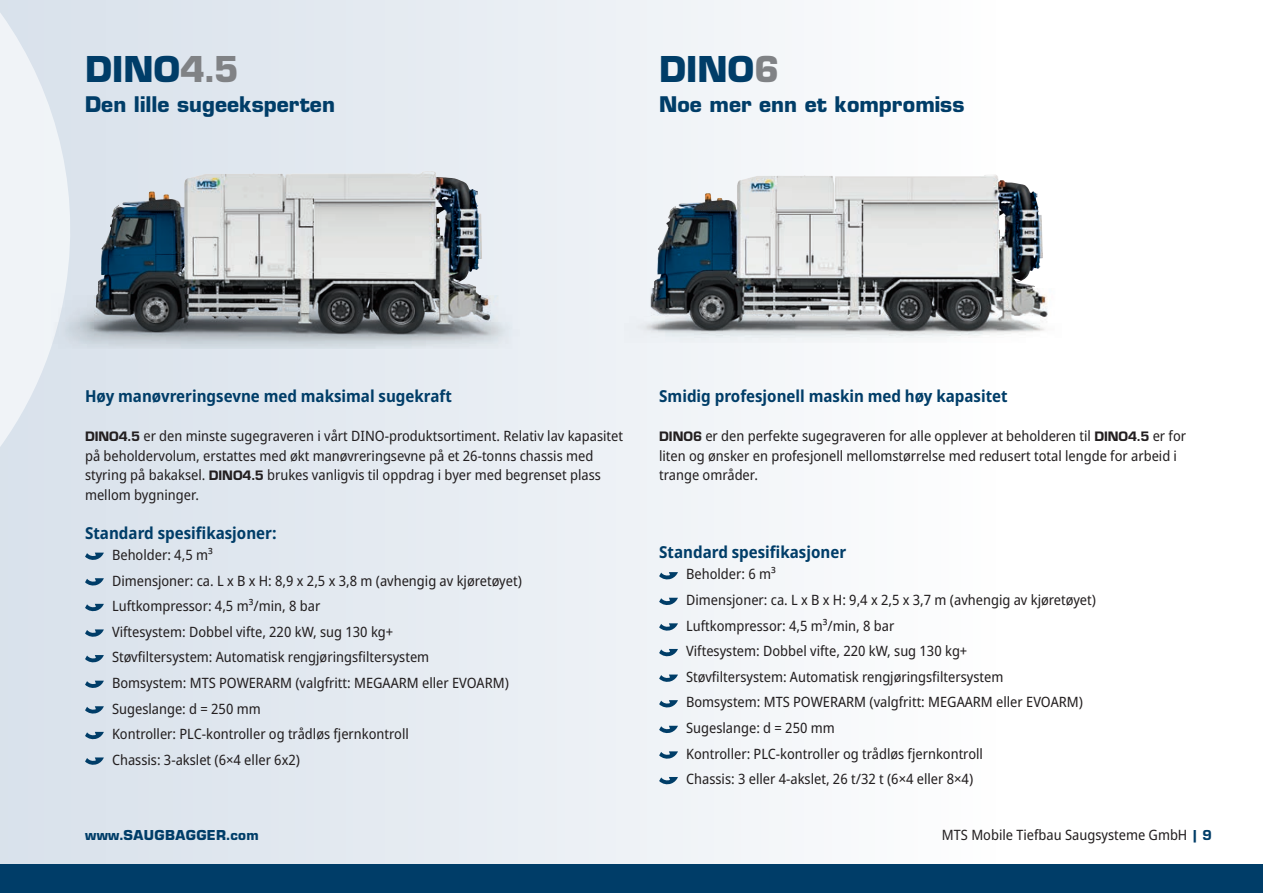
<style>
.page{position:relative;width:1263px;height:893px;background:#fff}
.page>*{position:absolute;margin:0;border:0;box-sizing:border-box;transform-origin:0 0}
.t1{font:900 39px "Eurostile";color:#003d68}
.t2{font:700 21px "Eurostile";color:#003d68}
.Subhead_12{font:700 semi-condensed 16.5px "Noto Sans";color:#003d68}
.t3{font:900 15px "Eurostile";letter-spacing:.03em;color:#003d68}
.Flies_10{font:semi-condensed 14.25px/19.5px "Noto Sans";color:#231f20}
.s1{color:#808285}
.s2{font-family:"Eurostile Hea";font-stretch:normal}
.s3{font-family:"Eurostile Hea";font-stretch:normal;font-size:15px;color:#003d68}
</style>
<div class="page">
<div style="left:0;top:0;width:1000px;height:893px;background:linear-gradient(to right,#d6dfe9,#fcfcfd)"></div>
<hr style="left:0;top:0;width:1px;height:893px;background:#b1c3d7">
<svg style="left:0;top:0;width:72px;height:588px"></svg>
<img style="left:624px;top:289px;width:424px;height:54px">
<img style="left:53px;top:295px;width:479px;height:54px">
<svg style="left:85px;top:553px;width:19px;height:8px"></svg>
<svg style="left:85px;top:578px;width:19px;height:8px"></svg>
<svg style="left:85px;top:604px;width:19px;height:8px"></svg>
<svg style="left:85px;top:629px;width:19px;height:9px"></svg>
<svg style="left:85px;top:655px;width:19px;height:8px"></svg>
<svg style="left:85px;top:681px;width:19px;height:8px"></svg>
<svg style="left:85px;top:706px;width:19px;height:8px"></svg>
<svg style="left:85px;top:732px;width:19px;height:8px"></svg>
<svg style="left:85px;top:757px;width:19px;height:9px"></svg>
<svg style="left:659px;top:572px;width:19px;height:8px"></svg>
<svg style="left:659px;top:598px;width:19px;height:8px"></svg>
<svg style="left:659px;top:623px;width:19px;height:8px"></svg>
<svg style="left:659px;top:649px;width:19px;height:8px"></svg>
<svg style="left:659px;top:674px;width:19px;height:9px"></svg>
<svg style="left:659px;top:700px;width:19px;height:8px"></svg>
<svg style="left:659px;top:726px;width:19px;height:8px"></svg>
<svg style="left:659px;top:751px;width:19px;height:9px"></svg>
<svg style="left:659px;top:777px;width:19px;height:8px"></svg>
<img style="left:96px;top:171px;width:329px;height:161px">
<img style="left:652px;top:175px;width:341px;height:155px">
<div style="left:0;top:864px;width:1263px;height:29px;background:#003d68"></div>
<p class="t1" style="left:85px;top:41px;width:155px">DINO<span class="s1">4.5</span></p>
<p class="t2" style="left:85px;top:91px;width:251px">Den lille sugeeksperten</p>
<p class="t1" style="left:659px;top:41px;width:122px">DINO<span class="s1">6</span></p>
<p class="t2" style="left:659px;top:91px;width:307px">Noe mer enn et kompromiss</p>
<p class="Subhead_12" style="left:85px;top:384px;width:368px">Høy manøvreringsevne med maksimal sugekraft</p>
<p class="Flies_10" style="left:85px;top:426px;width:539px"><span class="s2">DINO4.5</span> er den minste sugegraveren i vårt DINO-produktsortiment. Relativ lav kapasitet på beholdervolum, erstattes med økt manøvreringsevne på et 26-tonns chassis med styring på bakaksel. <span class="s2">DINO4.5</span> brukes vanligvis til oppdrag i byer med begrenset plass mellom bygninger.</p>
<p class="Subhead_12" style="left:85px;top:521px;width:193px">Standard spesifikasjoner:</p>
<p class="Flies_10" style="left:112px;top:545px;width:102px">Beholder: 4,5 m³</p>
<p class="Flies_10" style="left:112px;top:571px;width:411px">Dimensjoner: ca. L x B x H: 8,9 x 2,5 x 3,8 m (avhengig av kjøretøyet)</p>
<p class="Flies_10" style="left:112px;top:597px;width:210px">Luftkompressor: 4,5 m³/min, 8 bar</p>
<p class="Flies_10" style="left:112px;top:622px;width:283px">Viftesystem: Dobbel vifte, 220 kW, sug 130 kg+</p>
<p class="Flies_10" style="left:112px;top:648px;width:319px">Støvfiltersystem: Automatisk rengjøringsfiltersystem</p>
<p class="Flies_10" style="left:112px;top:673px;width:398px">Bomsystem: MTS POWERARM (valgfritt: MEGAARM eller EVOARM)</p>
<p class="Flies_10" style="left:112px;top:699px;width:150px">Sugeslange: d = 250 mm</p>
<p class="Flies_10" style="left:112px;top:725px;width:298px">Kontroller: PLC-kontroller og trådløs fjernkontroll</p>
<p class="Flies_10" style="left:112px;top:750px;width:190px">Chassis: 3-akslet (6×4 eller 6x2)</p>
<p class="Subhead_12" style="left:659px;top:384px;width:350px">Smidig profesjonell maskin med høy kapasitet</p>
<p class="Flies_10" style="left:659px;top:426px;width:528px"><span class="s2">DINO6</span> er den perfekte sugegraveren for alle opplever at beholderen til <span class="s2">DINO4.5</span> er for liten og ønsker en profesjonell mellomstørrelse med redusert total lengde for arbeid i trange områder.</p>
<p class="Subhead_12" style="left:659px;top:540px;width:189px">Standard spesifikasjoner</p>
<p class="Flies_10" style="left:686px;top:565px;width:91px">Beholder: 6 m³</p>
<p class="Flies_10" style="left:686px;top:590px;width:411px">Dimensjoner: ca. L x B x H: 9,4 x 2,5 x 3,7 m (avhengig av kjøretøyet)</p>
<p class="Flies_10" style="left:686px;top:616px;width:210px">Luftkompressor: 4,5 m³/min, 8 bar</p>
<p class="Flies_10" style="left:686px;top:642px;width:283px">Viftesystem: Dobbel vifte, 220 kW, sug 130 kg+</p>
<p class="Flies_10" style="left:686px;top:667px;width:319px">Støvfiltersystem: Automatisk rengjøringsfiltersystem</p>
<p class="Flies_10" style="left:686px;top:693px;width:398px">Bomsystem: MTS POWERARM (valgfritt: MEGAARM eller EVOARM)</p>
<p class="Flies_10" style="left:686px;top:718px;width:150px">Sugeslange: d = 250 mm</p>
<p class="Flies_10" style="left:686px;top:744px;width:298px">Kontroller: PLC-kontroller og trådløs fjernkontroll</p>
<p class="Flies_10" style="left:686px;top:770px;width:289px">Chassis: 3 eller 4-akslet, 26 t/32 t (6×4 eller 8×4)</p>
<p class="t3" style="left:85px;top:824px;width:175px">www.SAUGBAGGER.com</p>
<p class="Flies_10" style="left:942px;top:826px;width:271px">MTS Mobile Tiefbau Saugsysteme GmbH <span class="s3">| 9</span></p>
</div>
